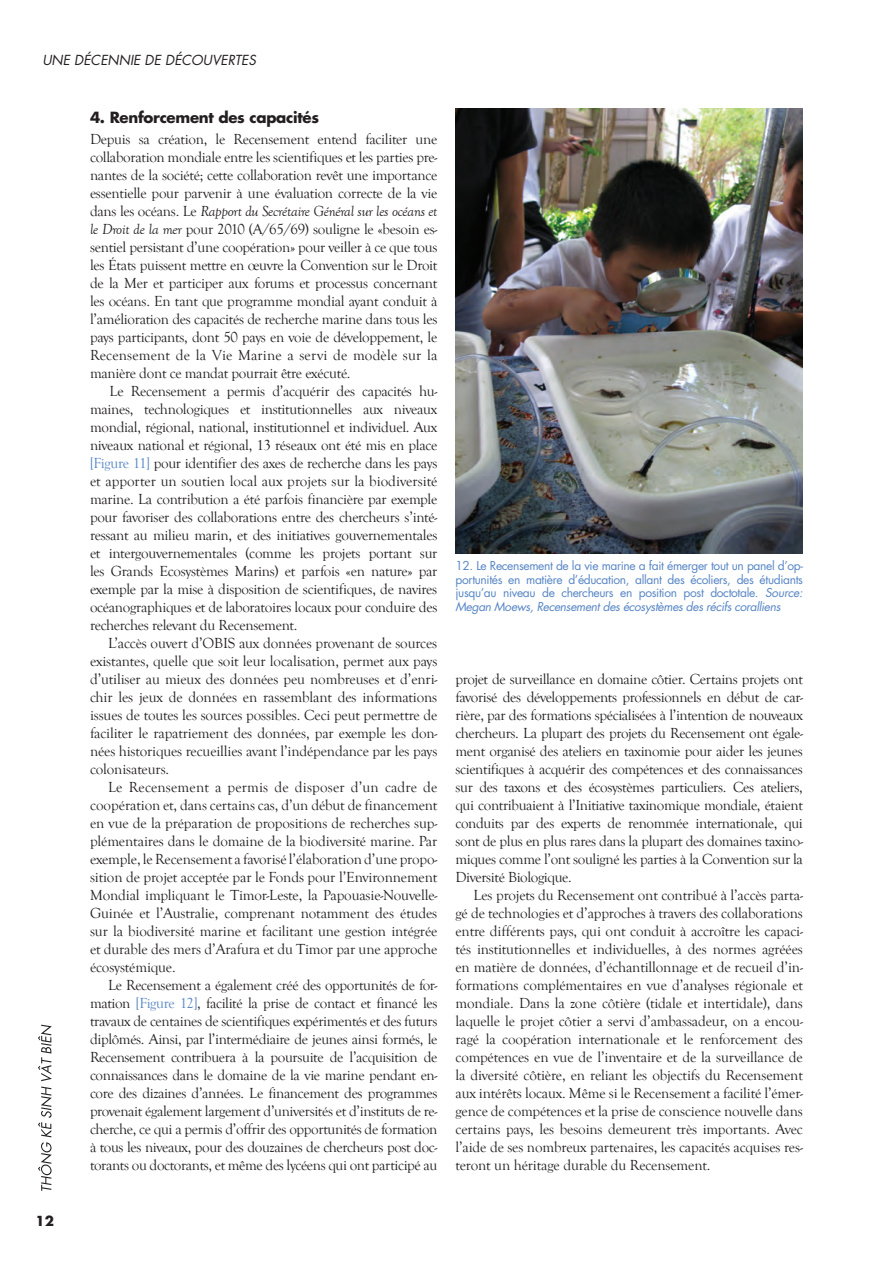
<style>
.page{position:relative;width:893px;height:1263px;background:#fff}
.page>*{position:absolute;margin:0;border:0;box-sizing:border-box;transform-origin:0 0}
.t1{font:15px/18px "Goudy Old Style T";letter-spacing:-.02em;color:#231f20;text-align:justify}
.t2{font:700 15px "Futura";letter-spacing:-.02em;color:#231f20}
.t3{font:italic 13.5px "Futura";color:#231f20}
.t4{font:700 13.5px "Futura";color:#231f20}
.t5{font:12px/13.5px "Futura";letter-spacing:-.03em;color:#5786c5;text-align:justify}
.s1{font-style:italic}
.s2{color:#5786c5}
</style>
<div class="page">
<img style="left:455px;top:109px;width:348px;height:444px">
<svg style="left:38px;top:1025px;width:14px;height:166px"></svg>
<p class="t3" style="left:42px;top:51px;width:215px">UNE DÉCENNIE DE DÉCOUVERTES</p>
<p class="t4" style="left:35px;top:1212px;width:20px">12</p>
<p class="t2" style="left:90px;top:107px;width:231px">4. Renforcement des capacités</p>
<p class="t1" style="left:90px;top:130px;width:349px">Depuis sa création, le Recensement entend faciliter une collaboration mondiale entre les scientifiques et les parties pre&shy;nantes de la société; cette collaboration revêt une importance essentielle pour parvenir à une évaluation correcte de la vie dans les océans. Le <span class="s1">Rapport du Secrétaire Général sur les océans et le Droit de la mer</span> pour 2010 (A/65/69) souligne le «besoin es&shy;sentiel persistant d’une coopération» pour veiller à ce que tous les États puissent mettre en œuvre la Convention sur le Droit de la Mer et participer aux forums et processus concernant les océans. En tant que programme mondial ayant conduit à l’amélioration des capacités de recherche marine dans tous les pays participants, dont 50 pays en voie de développement, le Recensement de la Vie Marine a servi de modèle sur la manière dont ce mandat pourrait être exécuté.</p>
<p class="t1" style="left:90px;top:382px;width:349px;text-indent:19px">Le Recensement a permis d’acquérir des capacités hu&shy;maines, technologiques et institutionnelles aux niveaux mondial, régional, national, institutionnel et individuel. Aux niveaux national et régional, 13 réseaux ont été mis en place <span class="s2">[Figure 11]</span> pour identifier des axes de recherche dans les pays et apporter un soutien local aux projets sur la biodiversité marine. La contribution a été parfois financière par exemple pour favoriser des collaborations entre des chercheurs s’inté&shy;ressant au milieu marin, et des initiatives gouvernementales et intergouvernementales (comme les projets portant sur les Grands Ecosystèmes Marins) et parfois «en nature» par exemple par la mise à disposition de scientifiques, de navires océanographiques et de laboratoires locaux pour conduire des recherches relevant du Recensement.</p>
<p class="t1" style="left:90px;top:634px;width:349px;text-indent:18px">L’accès ouvert d’OBIS aux données provenant de sources existantes, quelle que soit leur localisation, permet aux pays d’utiliser au mieux des données peu nombreuses et d’enri&shy;chir les jeux de données en rassemblant des informations issues de toutes les sources possibles. Ceci peut permettre de faciliter le rapatriement des données, par exemple les don&shy;nées historiques recueillies avant l’indépendance par les pays colonisateurs.</p>
<p class="t1" style="left:90px;top:778px;width:349px;text-indent:18px">Le Recensement a permis de disposer d’un cadre de coopération et, dans certains cas, d’un début de financement en vue de la préparation de propositions de recherches sup&shy;plémentaires dans le domaine de la biodiversité marine. Par exemple, le Recensement a favorisé l’élaboration d’une propo&shy;sition de projet acceptée par le Fonds pour l’Environnement Mondial impliquant le Timor-Leste, la Papouasie-Nouvelle-Guinée et l’Australie, comprenant notamment des études sur la biodiversité marine et facilitant une gestion intégrée et durable des mers d’Arafura et du Timor par une approche écosystémique.</p>
<p class="t1" style="left:90px;top:976px;width:349px;text-indent:18px">Le Recensement a également créé des opportunités de for&shy;mation <span class="s2">[Figure 12]</span>, facilité la prise de contact et financé les travaux de centaines de scientifiques expérimentés et des futurs diplômés. Ainsi, par l’intermédiaire de jeunes ainsi formés, le Recensement contribuera à la poursuite de l’acquisition de connaissances dans le domaine de la vie marine pendant en&shy;core des dizaines d’années. Le financement des programmes provenait également largement d’universités et d’instituts de re&shy;cherche, ce qui a permis d’offrir des opportunités de formation à tous les niveaux, pour des douzaines de chercheurs post doc&shy;torants ou doctorants, et même des lycéens qui ont participé au</p>
<p class="t5" style="left:455px;top:559px;width:349px">12. Le Recensement de la vie marine a fait émerger tout un panel d’op&shy;portunités en matière d’éducation, allant des écoliers, des étudiants jusqu’au niveau de chercheurs en position post doctotale. <span class="s1">Source:<br>Megan Moews, Recensement des écosystèmes des récifs coralliens</span></p>
<p class="t1" style="left:455px;top:670px;width:349px">projet de surveillance en domaine côtier. Certains projets ont favorisé des développements professionnels en début de car&shy;rière, par des formations spécialisées à l’intention de nouveaux chercheurs. La plupart des projets du Recensement ont égale&shy;ment organisé des ateliers en taxinomie pour aider les jeunes scientifiques à acquérir des compétences et des connaissances sur des taxons et des écosystèmes particuliers. Ces ateliers, qui contribuaient à l’Initiative taxinomique mondiale, étaient conduits par des experts de renommée internationale, qui sont de plus en plus rares dans la plupart des domaines taxino&shy;miques comme l’ont souligné les parties à la Convention sur la Diversité Biologique.</p>
<p class="t1" style="left:455px;top:886px;width:349px;text-indent:18px">Les projets du Recensement ont contribué à l’accès parta&shy;gé de technologies et d’approches à travers des collaborations entre différents pays, qui ont conduit à accroître les capaci&shy;tés institutionnelles et individuelles, à des normes agréées en matière de données, d’échantillonnage et de recueil d’in&shy;formations complémentaires en vue d’analyses régionale et mondiale. Dans la zone côtière (tidale et intertidale), dans laquelle le projet côtier a servi d’ambassadeur, on a encou&shy;ragé la coopération internationale et le renforcement des compétences en vue de l’inventaire et de la surveillance de la diversité côtière, en reliant les objectifs du Recensement aux intérêts locaux. Même si le Recensement a facilité l’émer&shy;gence de compétences et la prise de conscience nouvelle dans certains pays, les besoins demeurent très importants. Avec l’aide de ses nombreux partenaires, les capacités acquises res&shy;teront un héritage durable du Recensement.</p>
</div>
